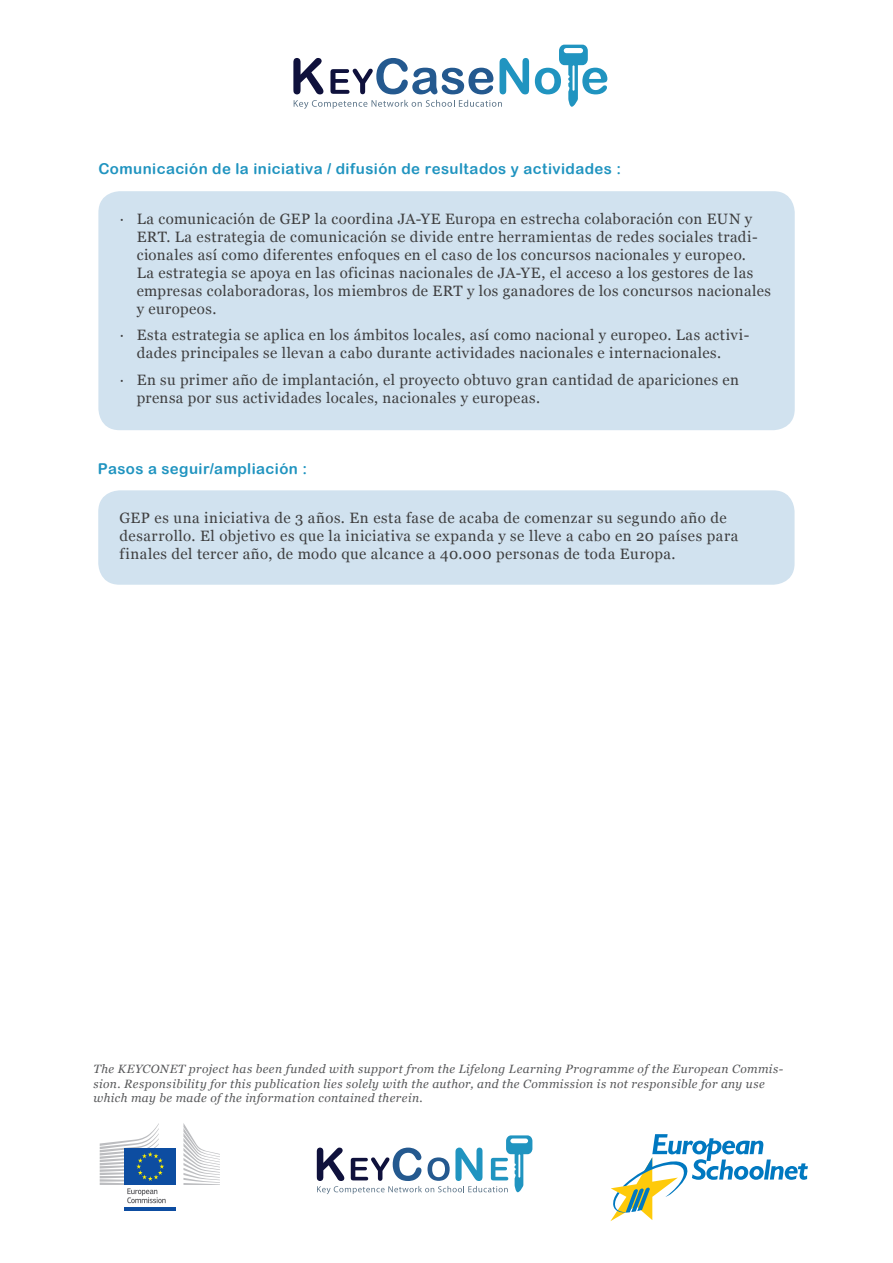
<style>
.page{position:relative;width:893px;height:1263px;background:#fff}
.page>*{position:absolute;margin:0;border:0;box-sizing:border-box;transform-origin:0 0}
.courant{font:15px/18px "Georgia";letter-spacing:.03em;color:#3e3e3f}
.courant-2{font:15px "Arial Rounded MT Bold";letter-spacing:.03em;color:#2094c0}
.t1{font:italic 12px/14.4px "Georgia";letter-spacing:.03em;color:#57585a}
</style>
<div class="page">
<svg style="left:293px;top:58px;width:30px;height:36px"></svg>
<svg style="left:294px;top:100px;width:208px;height:9px"></svg>
<svg style="left:330px;top:58px;width:163px;height:36px"></svg>
<svg style="left:500px;top:58px;width:29px;height:36px"></svg>
<svg style="left:535px;top:45px;width:72px;height:62px"></svg>
<svg style="left:317px;top:1135px;width:215px;height:59px"></svg>
<svg style="left:610px;top:1134px;width:198px;height:87px"></svg>
<div style="left:124px;top:1148px;width:52px;height:37px;background:#0d4da1"></div>
<hr style="left:124px;top:1207px;width:52px;height:3px;background:#0d4da1">
<svg style="left:183px;top:1123px;width:37px;height:62px"></svg>
<svg style="left:100px;top:1123px;width:66px;height:80px"></svg>
<div style="left:98px;top:191px;width:697px;height:239px;background:#d1e2ef;border-radius:21px"></div>
<div style="left:98px;top:490px;width:697px;height:95px;background:#d1e2ef;border-radius:21px"></div>
<p class="courant-2" style="left:98px;top:160px;width:524px">Comunicación de la iniciativa / difusión de resultados y actividades :</p>
<p class="courant" style="left:137px;top:210px;width:636px;text-indent:-17px">∙ La comunicación de GEP la coordina JA-YE Europa en estrecha colaboración con EUN y ERT. La estrategia de comunicación se divide entre herramientas de redes sociales tradi&shy;cionales así como diferentes enfoques en el caso de los concursos nacionales y europeo.<br>La estrategia se apoya en las oficinas nacionales de JA-YE, el acceso a los gestores de las empresas colaboradoras, los miembros de ERT y los ganadores de los concursos nacionales y europeos.</p>
<p class="courant" style="left:137px;top:326px;width:614px;text-indent:-17px">∙ Esta estrategia se aplica en los ámbitos locales, así como nacional y europeo. Las activi&shy;dades principales se llevan a cabo durante actividades nacionales e internacionales.</p>
<p class="courant" style="left:137px;top:371px;width:604px;text-indent:-17px">∙ En su primer año de implantación, el proyecto obtuvo gran cantidad de apariciones en prensa por sus actividades locales, nacionales y europeas.</p>
<p class="courant-2" style="left:98px;top:460px;width:211px">Pasos a seguir/ampliación :</p>
<p class="courant" style="left:120px;top:509px;width:620px">GEP es una iniciativa de 3 años. En esta fase de acaba de comenzar su segundo año de desarrollo. El objetivo es que la iniciativa se expanda y se lleve a cabo en 20 países para finales del tercer año, de modo que alcance a 40.000 personas de toda Europa.</p>
<p class="t1" style="left:94px;top:1062px;width:691px">The KEYCONET project has been funded with support from the Lifelong Learning Programme of the European Commis&shy;sion. Responsibility for this publication lies solely with the author, and the Commission is not responsible for any use which may be made of the information contained therein.</p>
</div>
